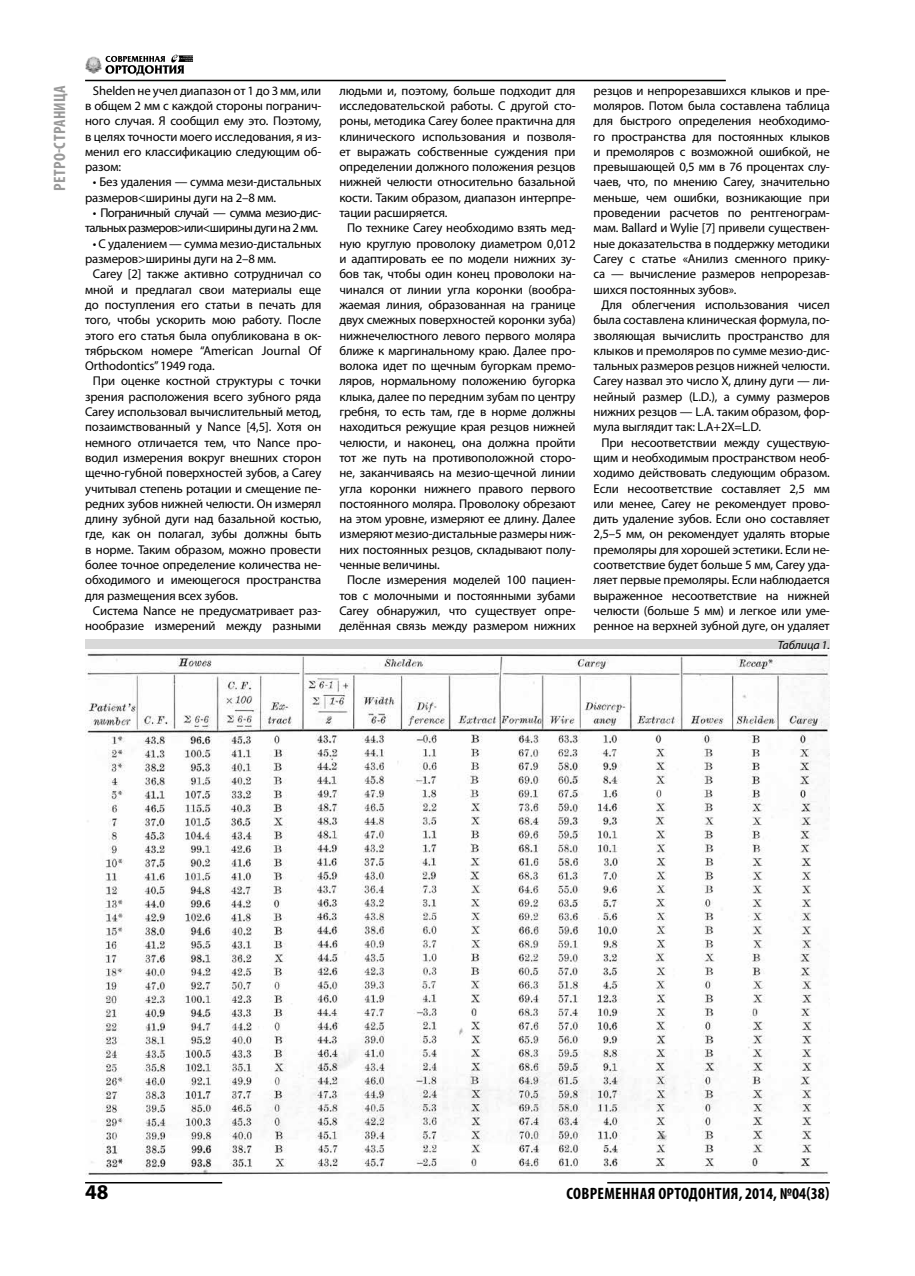
<style>
.page{position:relative;width:915px;height:1276px;background:#fff}
.page>*{position:absolute;margin:0;border:0;box-sizing:border-box;transform-origin:0 0}
.t1{font:700 21px "Myriad Pro";color:#000}
.t2{font:700 condensed 16.5px "Myriad Pro";letter-spacing:.02em;color:#000}
.t3{font:700 condensed 16.5px "Myriad Pro";letter-spacing:.02em;color:#999}
.t4{font:12.75px/15.3px "Myriad Pro";letter-spacing:-.01em;color:#000;text-align:justify}
.t5{font:12.75px/15.3px "Myriad Pro";letter-spacing:-.05em;color:#000;text-align:right}
.t6{font:italic 12px "Myriad Pro";letter-spacing:-.01em;color:#000}
</style>
<div class="page">
<hr style="left:85px;top:80px;width:640px;height:1px;background:#000">
<hr style="left:607px;top:1182px;width:222px;height:1px;background:#000">
<hr style="left:85px;top:1182px;width:137px;height:1px;background:#000">
<svg style="left:105px;top:54px;width:88px;height:22px"></svg>
<img style="left:85px;top:56px;width:16px;height:18px">
<img style="left:85px;top:651px;width:744px;height:525px">
<div style="left:85px;top:639px;width:744px;height:9px;background:#d9d9d9"></div>
<p class="t3" style="left:49px;top:191px;width:107px;rotate:-90deg">РЕТРО-СТРАНИЦА</p>
<p class="t4" style="left:85px;top:82px;width:238px;text-indent:8px">Shelden не учел диапазон от 1 до 3 мм, или в общем 2 мм с каждой стороны погранич&shy;ного случая. Я сообщил ему это. Поэтому, в целях точности моего исследования, я из&shy;менил его классификацию следующим об&shy;разом:</p>
<p class="t4" style="left:85px;top:174px;width:238px;text-indent:8px">• Без удаления — сумма мези-дистальных размеров&lt;ширины дуги на 2–8 мм.</p>
<p class="t5" style="left:85px;top:205px;width:238px">• Пограничный случай — сумма мезио-дис&shy;тальных размеров&gt;или&lt;ширины дуги на 2 мм.</p>
<p class="t4" style="left:85px;top:235px;width:238px;text-indent:8px">• С удалением — сумма мезио-дистальных размеров&gt;ширины дуги на 2–8 мм.</p>
<p class="t4" style="left:85px;top:266px;width:238px;text-indent:8px">Carey [2] также активно сотрудничал со мной и предлагал свои материалы еще до поступления его статьи в печать для того, чтобы ускорить мою работу. После этого его статья была опубликована в ок&shy;тябрьском номере “American Journal Of Orthodontics” 1949 года.</p>
<p class="t4" style="left:85px;top:373px;width:238px;text-indent:8px">При оценке костной структуры с точки зрения расположения всего зубного ряда Carey использовал вычислительный метод, позаимствованный у Nance [4,5]. Хотя он немного отличается тем, что Nance про&shy;водил измерения вокруг внешних сторон щечно-губной поверхностей зубов, а Carey учитывал степень ротации и смещение пе&shy;редних зубов нижней челюсти. Он измерял длину зубной дуги над базальной костью, где, как он полагал, зубы должны быть в норме. Таким образом, можно провести более точное определение количества не&shy;обходимого и имеющегося пространства для размещения всех зубов.</p>
<p class="t4" style="left:85px;top:603px;width:238px;text-align:right">Система Nance не предусматривает раз&shy;нообразие измерений между разными</p>
<p class="t4" style="left:339px;top:82px;width:238px">людьми и, поэтому, больше подходит для исследовательской работы. С другой сто&shy;роны, методика Carey более практична для клинического использования и позволя&shy;ет выражать собственные суждения при определении должного положения резцов нижней челюсти относительно базальной кости. Таким образом, диапазон интерпре&shy;тации расширяется.</p>
<p class="t4" style="left:339px;top:220px;width:238px;text-indent:8px">По технике Carey необходимо взять мед&shy;ную круглую проволоку диаметром 0,012 и адаптировать ее по модели нижних зу&shy;бов так, чтобы один конец проволоки на&shy;чинался от линии угла коронки (вообра&shy;жаемая линия, образованная на границе двух смежных поверхностей коронки зуба) нижнечелюстного левого первого моляра ближе к маргинальному краю. Далее про&shy;волока идет по щечным бугоркам премо&shy;ляров, нормальному положению бугорка клыка, далее по передним зубам по центру гребня, то есть там, где в норме должны находиться режущие края резцов нижней челюсти, и наконец, она должна пройти тот же путь на противоположной сторо&shy;не, заканчиваясь на мезио-щечной линии угла коронки нижнего правого первого постоянного моляра. Проволоку обрезают на этом уровне, измеряют ее длину. Далее измеряют мезио-дистальные размеры ниж&shy;них постоянных резцов, складывают полу&shy;ченные величины.</p>
<p class="t4" style="left:339px;top:572px;width:238px;text-indent:8px">После измерения моделей 100 пациен&shy;тов с молочными и постоянными зубами Carey обнаружил, что существует опре&shy;делённая связь между размером нижних</p>
<p class="t4" style="left:593px;top:82px;width:238px">резцов и непрорезавшихся клыков и пре&shy;моляров. Потом была составлена таблица для быстрого определения необходимо&shy;го пространства для постоянных клыков и премоляров с возможной ошибкой, не превышающей 0,5 мм в 76 процентах слу&shy;чаев, что, по мнению Carey, значительно меньше, чем ошибки, возникающие при проведении расчетов по рентгенограм&shy;мам. Ballard и Wylie [7] привели существен&shy;ные доказательства в поддержку методики Carey с статье «Анилиз сменного прику&shy;са — вычисление размеров непрорезав&shy;шихся постоянных зубов».</p>
<p class="t4" style="left:593px;top:297px;width:238px;text-indent:8px">Для облегчения использования чисел была составлена клиническая формула, по&shy;зволяющая вычислить пространство для клыков и премоляров по сумме мезио-дис&shy;тальных размеров резцов нижней челюсти.<br>Carey назвал это число Х, длину дуги — ли&shy;нейный размер (L.D.), а сумму размеров нижних резцов — L.A. таким образом, фор&shy;мула выглядит так: L.A+2X=L.D.</p>
<p class="t4" style="left:593px;top:434px;width:238px;text-indent:8px">При несоответствии между существую&shy;щим и необходимым пространством необ&shy;ходимо действовать следующим образом.<br>Если несоответствие составляет 2,5 мм или менее, Carey не рекомендует прово&shy;дить удаление зубов. Если оно составляет 2,5–5 мм, он рекомендует удалять вторые премоляры для хорошей эстетики. Если не&shy;соответствие будет больше 5 мм, Carey уда&shy;ляет первые премоляры. Если наблюдается выраженное несоответствие на нижней челюсти (больше 5 мм) и легкое или уме&shy;ренное на верхней зубной дуге, он удаляет</p>
<p class="t6" style="left:777px;top:637px;width:53px">Таблица 1.</p>
<h1 class="t1" style="left:85px;top:1178px;width:25px">48</h1>
<p class="t2" style="left:566px;top:1182px;width:264px">СОВРЕМЕННАЯ ОРТОДОНТИЯ, 2014, №04(38)</p>
</div>
